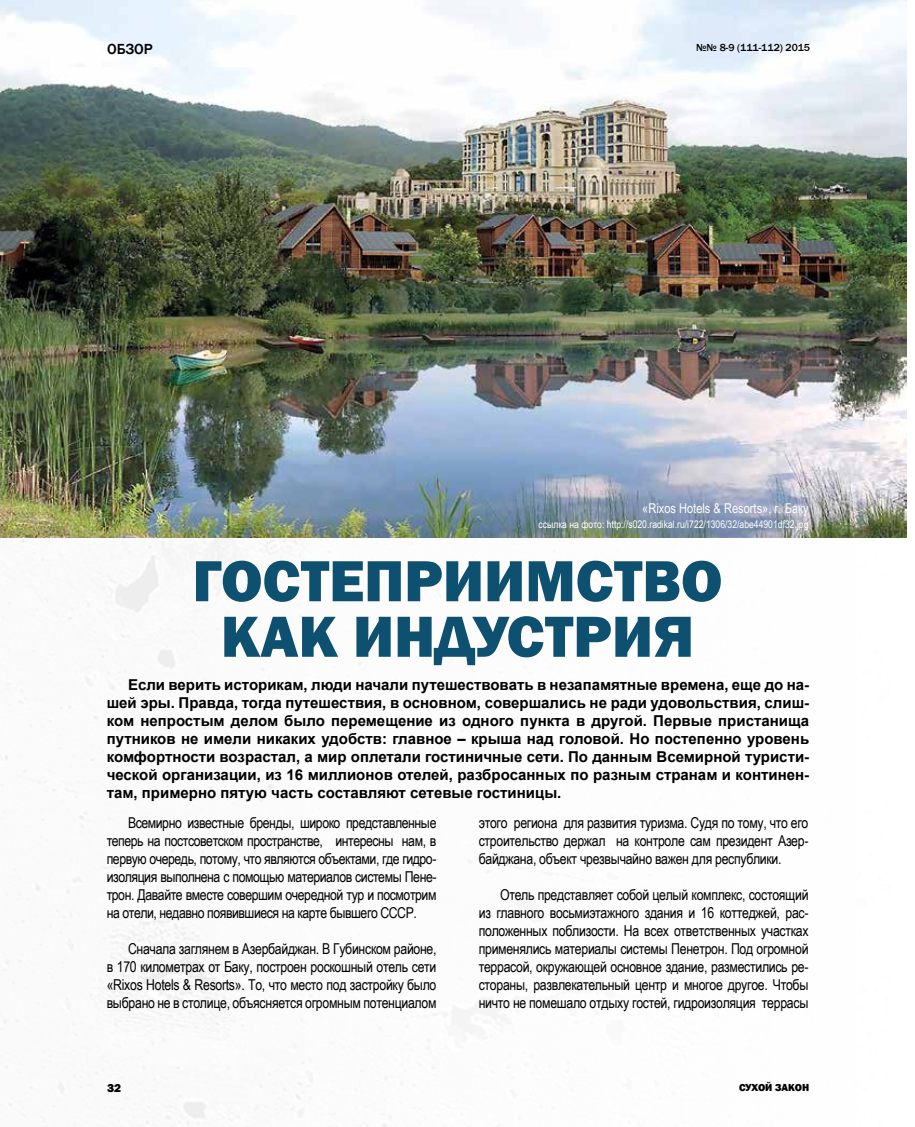
<style>
.page{position:relative;width:915px;height:1127px;background:#fff}
.page>*{position:absolute;margin:0;border:0;box-sizing:border-box;transform-origin:0 0}
.t1{font:800 60px/55.5px "Franklin Gothic";color:#0e506f;text-align:center}
.t2{font:15px/18px "Arial Narrow";letter-spacing:-.02em;color:#000;text-align:justify}
.t3{font:700 15px/18px "Arial";color:#000;text-align:justify}
.t4{font:500 15px "Franklin Gothic";color:#000}
.t5{font:13.5px "Arial Narrow";color:#fff}
.t6{font:800 12px "Franklin Gothic";color:#000}
.t7{font:10.5px "Arial Narrow";color:#fff}
.t8{font:500 10.5px "Franklin Gothic";color:#000}
.t9{font:800 10.5px "Franklin Gothic";color:#000}
</style>
<div class="page">
<img style="left:0;top:0;width:907px;height:1127px">
<img style="left:0;top:0;width:906px;height:537px">
<p class="t4" style="left:107px;top:39px;width:47px">ОБЗОР</p>
<p class="t8" style="left:695px;top:41px;width:115px">№№ 8-9 (111-112) 2015</p>
<p class="t5" style="left:642px;top:499px;width:168px">«Rixos Hotels &amp; Resorts», г. Баку</p>
<p class="t7" style="left:538px;top:516px;width:271px">ссылка на фото: http://s020.radikal.ru/i722/1306/32/abe44901df32.jpg</p>
<h1 class="t1" style="left:192px;top:553px;width:531px">ГОСТЕПРИИМСТВО<br>КАК ИНДУСТРИЯ</h1>
<p class="t3" style="left:107px;top:676px;width:703px;text-indent:21px">Если верить историкам, люди начали путешествовать в незапамятные времена, еще до на&shy;шей эры. Правда, тогда путешествия, в основном, совершались не ради удовольствия, слиш&shy;ком непростым делом было перемещение из одного пункта в другой. Первые пристанища путников не имели никаких удобств: главное – крыша над головой. Но постепенно уровень комфортности возрастал, а мир оплетали гостиничные сети. По данным Всемирной туристи&shy;ческой организации, из 16 миллионов отелей, разбросанных по разным странам и континен&shy;там, примерно пятую часть составляют сетевые гостиницы.</p>
<p class="t2" style="left:107px;top:813px;width:331px;text-indent:21px">Всемирно известные бренды, широко представленные теперь на постсоветском пространстве, интересны нам, в первую очередь, потому, что являются объектами, где гидро&shy;изоляция выполнена с помощью материалов системы Пене&shy;трон. Давайте вместе совершим очередной тур и посмотрим на отели, недавно появившиеся на карте бывшего СССР.</p>
<p class="t2" style="left:107px;top:939px;width:331px;text-indent:21px">Сначала заглянем в Азербайджан. В Губинском районе, в 170 километрах от Баку, построен роскошный отель сети «Rixos Hotels &amp; Resorts». То, что место под застройку было выбрано не в столице, объясняется огромным потенциалом</p>
<p class="t2" style="left:478px;top:813px;width:331px">этого региона для развития туризма. Судя по тому, что его строительство держал на контроле сам президент Азер&shy;байджана, объект чрезвычайно важен для республики.</p>
<p class="t2" style="left:478px;top:885px;width:331px;text-indent:21px">Отель представляет собой целый комплекс, состоящий из главного восьмиэтажного здания и 16 коттеджей, рас&shy;положенных поблизости. На всех ответственных участках применялись материалы системы Пенетрон. Под огромной террасой, окружающей основное здание, разместились ре&shy;стораны, развлекательный центр и многое другое. Чтобы ничто не помешало отдыху гостей, гидроизоляция террасы</p>
<p class="t6" style="left:107px;top:1080px;width:16px">32</p>
<p class="t9" style="left:738px;top:1081px;width:72px">СУХОЙ ЗАКОН</p>
</div>
